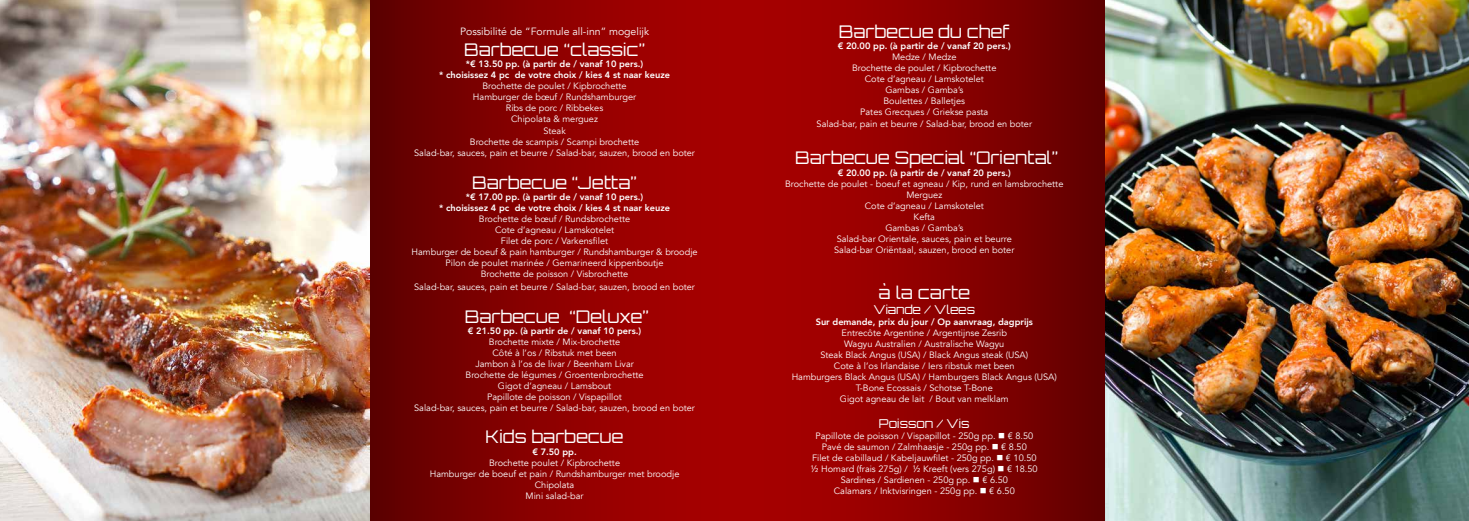
<style>
.page{position:relative;width:1469px;height:521px;background:#fff}
.page>*{position:absolute;margin:0;border:0;box-sizing:border-box;transform-origin:0 0}
.t1{font:300 17.5px "Orbitron";color:#fff}
.t2{font:300 12.25px "Orbitron";color:#fff}
.t3{font:10.5px "Avenir";color:#fff}
.t4{font:9.19px/11px "Avenir";color:#fff;text-align:center}
.t5{font:800 9.19px/11px "Avenir";color:#fff;text-align:center}
</style>
<div class="page">
<svg style="left:370px;top:0;width:735px;height:521px;background:#8a0000"></svg>
<img style="left:0;top:0;width:370px;height:521px">
<img style="left:1105px;top:0;width:363px;height:521px">
<p class="t3" style="left:460px;top:25px;width:190px">Possibilité de “Formule all-inn” mogelijk</p>
<h1 class="t1" style="left:464px;top:39px;width:182px">Barbecue “classic”</h1>
<p class="t5" style="left:439px;top:58px;width:232px">*€ 13.50 pp. (à partir de / vanaf 10 pers.)<br>* choisissez 4 pc de votre choix / kies 4 st naar keuze</p>
<p class="t4" style="left:414px;top:81px;width:282px">Brochette de poulet / Kipbrochette<br>Hamburger de bœuf / Rundshamburger<br>Ribs de porc / Ribbekes<br>Chipolata &amp; merguez<br>Steak<br>Brochette de scampis / Scampi brochette<br>Salad-bar, sauces, pain et beurre / Salad-bar, sauzen, brood en boter</p>
<h1 class="t1" style="left:472px;top:171px;width:166px">Barbecue “Jetta”</h1>
<p class="t5" style="left:439px;top:191px;width:232px">*€ 17.00 pp. (à partir de / vanaf 10 pers.)<br>* choisissez 4 pc de votre choix / kies 4 st naar keuze</p>
<p class="t4" style="left:411px;top:214px;width:288px">Brochette de bœuf / Rundsbrochette<br>Cote d’agneau / Lamskotelet<br>Filet de porc / Varkensfilet<br>Hamburger de boeuf &amp; pain hamburger / Rundshamburger &amp; broodje Pilon de poulet marinée / Gemarineerd kippenboutje<br>Brochette de poisson / Visbrochette</p>
<p class="t4" style="left:414px;top:281px;width:282px">Salad-bar, sauces, pain et beurre / Salad-bar, sauzen, brood en boter</p>
<h1 class="t1" style="left:465px;top:305px;width:185px">Barbecue “Deluxe”</h1>
<p class="t5" style="left:468px;top:325px;width:175px">€ 21.50 pp. (à partir de / vanaf 10 pers.)</p>
<p class="t4" style="left:414px;top:336px;width:282px">Brochette mixte / Mix-brochette<br>Côté à l’os / Ribstuk met been<br>Jambon à l’os de livar / Beenham Livar<br>Brochette de légumes / Groentenbrochette<br>Gigot d’agneau / Lamsbout<br>Papillote de poisson / Vispapillot<br>Salad-bar, sauces, pain et beurre / Salad-bar, sauzen, brood en boter</p>
<h1 class="t1" style="left:485px;top:425px;width:139px">Kids barbecue</h1>
<p class="t5" style="left:532px;top:445px;width:46px">€ 7.50 pp.</p>
<p class="t4" style="left:430px;top:457px;width:251px">Brochette poulet / Kipbrochette<br>Hamburger de boeuf et pain / Rundshamburger met broodje<br>Chipolata<br>Mini salad-bar</p>
<h1 class="t1" style="left:839px;top:20px;width:172px">Barbecue du chef</h1>
<p class="t5" style="left:837px;top:40px;width:175px">€ 20.00 pp. (à partir de / vanaf 20 pers.)</p>
<p class="t4" style="left:816px;top:51px;width:217px">Medze / Medze<br>Brochette de poulet / Kipbrochette<br>Cote d’agneau / Lamskotelet<br>Gambas / Gamba’s<br>Boulettes / Balletjes<br>Pates Grecques / Griekse pasta<br>Salad-bar, pain et beurre / Salad-bar, brood en boter</p>
<h1 class="t1" style="left:795px;top:147px;width:265px">Barbecue Special “Oriental”</h1>
<p class="t5" style="left:837px;top:166px;width:175px">€ 20.00 pp. (à partir de / vanaf 20 pers.)</p>
<p class="t4" style="left:785px;top:178px;width:280px">Brochette de poulet - boeuf et agneau / Kip, rund en lamsbrochette<br>Merguez<br>Cote d’agneau / Lamskotelet<br>Kefta<br>Gambas / Gamba’s<br>Salad-bar Orientale, sauces, pain et beurre<br>Salad-bar Oriëntaal, sauzen, brood en boter</p>
<h1 class="t1" style="left:878px;top:281px;width:93px">à la carte</h1>
<h2 class="t2" style="left:873px;top:301px;width:103px">Viande / Vlees</h2>
<p class="t5" style="left:815px;top:315px;width:219px">Sur demande, prix du jour / Op aanvraag, dagprijs</p>
<p class="t4" style="left:791px;top:327px;width:267px">Entrecôte Argentine / Argentijnse Zesrib<br>Wagyu Australien / Australische Wagyu<br>Steak Black Angus (USA) / Black Angus steak (USA)<br>Cote à l’os Irlandaise / Iers ribstuk met been<br>Hamburgers Black Angus (USA) / Hamburgers Black Angus (USA)<br>T-Bone Ecossais / Schotse T-Bone<br>Gigot agneau de lait / Bout van melklam</p>
<h2 class="t2" style="left:879px;top:415px;width:92px">Poisson / Vis</h2>
<p class="t4" style="left:811px;top:430px;width:228px">Papillote de poisson / Vispapillot - 250g pp. ■ € 8.50<br>Pavé de saumon / Zalmhaasje - 250g pp. ■ € 8.50<br>Filet de cabillaud / Kabeljauwfilet - 250g pp. ■ € 10.50 ½ Homard (frais 275g) / ½ Kreeft (vers 275g) ■ € 18.50<br>Sardines / Sardienen - 250g pp. ■ € 6.50<br>Calamars / Inktvisringen - 250g pp. ■ € 6.50</p>
</div>
